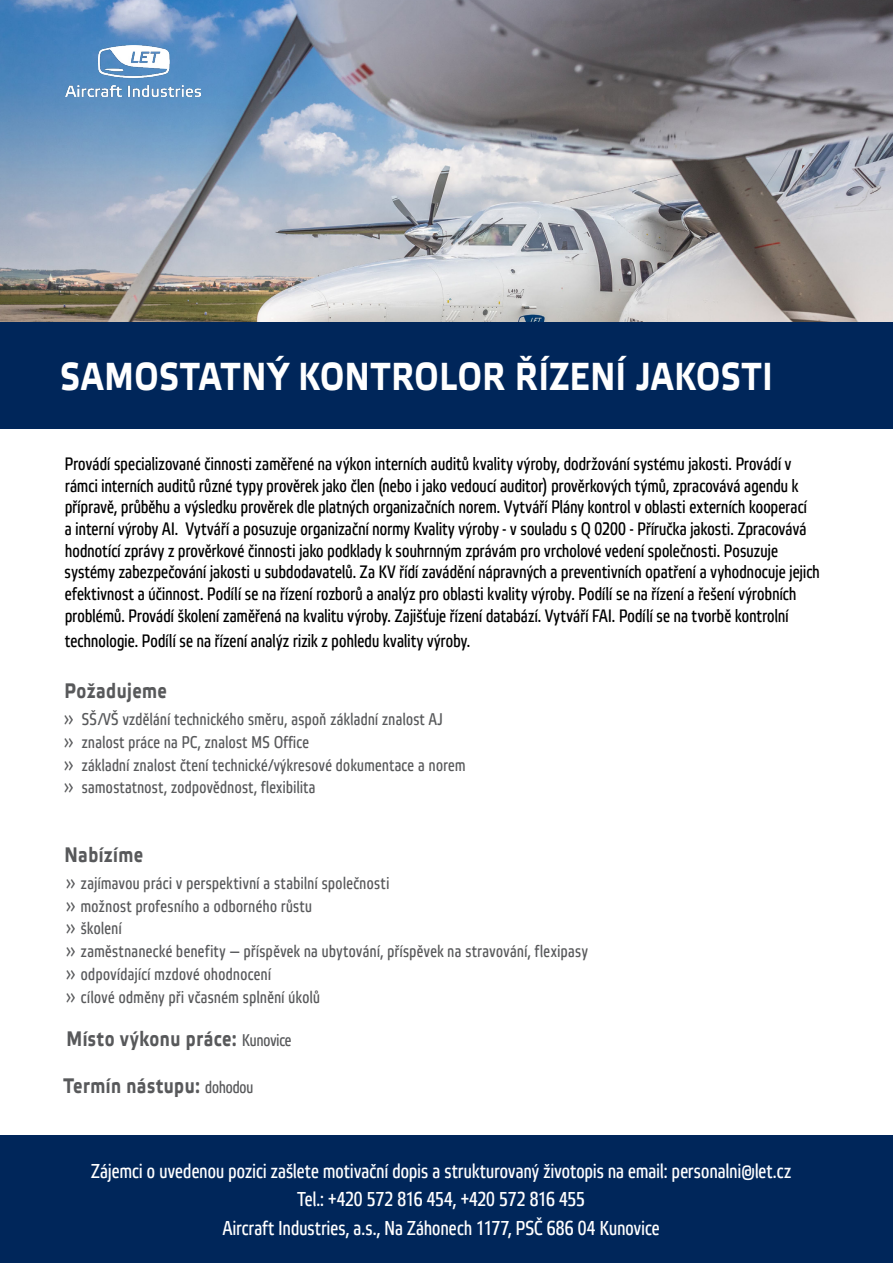
<style>
.page{position:relative;width:893px;height:1263px;background:#fff}
.page>*{position:absolute;margin:0;border:0;box-sizing:border-box;transform-origin:0 0}
.t1{font:700 39px "Etelka Narrow Text Pro";letter-spacing:.02em;color:#fff}
.t2{font:700 21px "Etelka Narrow Text Pro";letter-spacing:.025em;color:#58595b}
.t3{font:20.1px/28.5px "Etelka Narrow Text";letter-spacing:.01em;color:#fff;text-align:center}
.t4{font:18px/21.6px "Etelka Narrow Text";letter-spacing:.01em;color:#000}
.t5{font:16.95px/22.8px "Etelka Narrow Text";letter-spacing:.025em;color:#58595b}
.s1{font-family:"Etelka Narrow Text";font-weight:400;font-size:16.95px}
</style>
<div class="page">
<img style="left:0;top:0;width:893px;height:322px">
<div style="left:0;top:1135px;width:893px;height:128px;background:#00265a"></div>
<div style="left:0;top:322px;width:893px;height:107px;background:#00265a"></div>
<img style="left:66px;top:45px;width:135px;height:51px">
<h1 class="t1" style="left:61px;top:355px;width:714px">SAMOSTATNÝ KONTROLOR ŘÍZENÍ JAKOSTI</h1>
<p class="t4" style="left:65px;top:454px;width:757px">Provádí specializované činnosti zaměřené na výkon interních auditů kvality výroby, dodržování systému jakosti. Provádí v rámci interních auditů různé typy prověrek jako člen (nebo i jako vedoucí auditor) prověrkových týmů, zpracovává agendu k přípravě, průběhu a výsledku prověrek dle platných organizačních norem. Vytváří Plány kontrol v oblasti externích kooperací<br>a interní výroby AI. Vytváří a posuzuje organizační normy Kvality výroby - v souladu s Q 0200 - Příručka jakosti. Zpracovává hodnotící zprávy z prověrkové činnosti jako podklady k souhrnným zprávám pro vrcholové vedení společnosti. Posuzuje systémy zabezpečování jakosti u subdodavatelů. Za KV řídí zavádění nápravných a preventivních opatření a vyhodnocuje jejich efektivnost a účinnost. Podílí se na řízení rozborů a analýz pro oblasti kvality výroby. Podílí se na řízení a řešení výrobních problémů. Provádí školení zaměřená na kvalitu výroby. Zajišťuje řízení databází. Vytváří FAI. Podílí se na tvorbě kontrolní</p>
<p class="t4" style="left:65px;top:630px;width:407px">technologie. Podílí se na řízení analýz rizik z pohledu kvality výroby.</p>
<p class="t2" style="left:64px;top:679px;width:104px">Požadujeme</p>
<p class="t5" style="left:64px;top:708px;width:403px">›› SŠ/VŠ vzdělání technického směru, aspoň základní znalost AJ<br>›› znalost práce na PC, znalost MS Office<br>›› základní znalost čtení technické/výkresové dokumentace a norem ›› samostatnost, zodpovědnost, flexibilita</p>
<p class="t2" style="left:64px;top:843px;width:80px">Nabízíme</p>
<p class="t5" style="left:66px;top:872px;width:523px">›› zajímavou práci v perspektivní a stabilní společnosti<br>›› možnost profesního a odborného růstu<br>›› školení<br>›› zaměstnanecké benefity — příspěvek na ubytování, příspěvek na stravování, flexipasy ›› odpovídající mzdové ohodnocení<br>›› cílové odměny při včasném splnění úkolů</p>
<p class="t2" style="left:66px;top:1027px;width:226px">Místo výkonu práce: <span class="s1">Kunovice</span></p>
<p class="t2" style="left:64px;top:1074px;width:191px">Termín nástupu: <span class="s1">dohodou</span></p>
<p class="t3" style="left:91px;top:1158px;width:701px">Zájemci o uvedenou pozici zašlete motivační dopis a strukturovaný životopis na email: personalni@let.cz<br>Tel.: +420 572 816 454, +420 572 816 455<br>Aircraft Industries, a.s., Na Záhonech 1177, PSČ 686 04 Kunovice</p>
</div>
